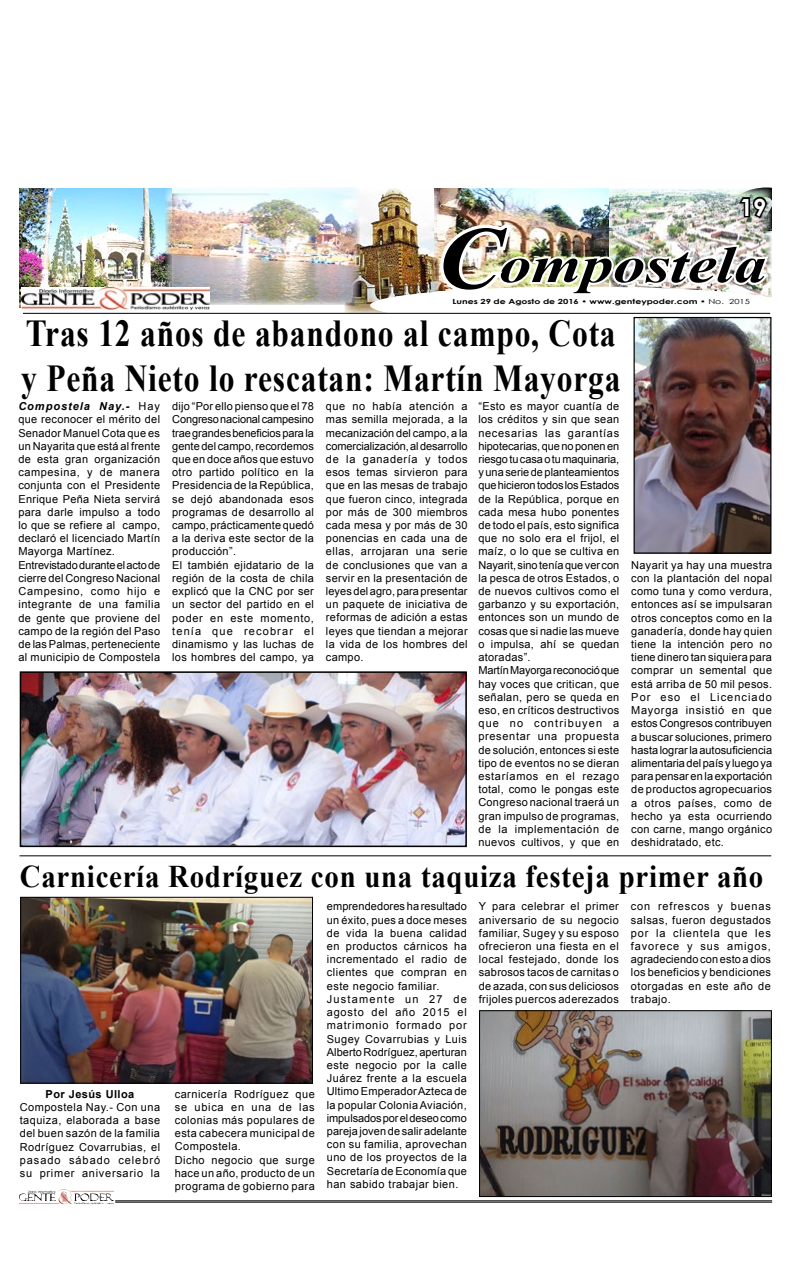
<style>
.page{position:relative;width:792px;height:1276px;background:#fff}
.page>*{position:absolute;margin:0;border:0;box-sizing:border-box;transform-origin:0 0}
.t1{font:italic 700 52px "Times New Roman";color:#000;scale:1.23 1}
.t2{font:700 38px/45px "Times New Roman";letter-spacing:.025em;color:#000;scale:.83 1}
.t3{font:700 31.5px "Times New Roman";letter-spacing:.025em;color:#000;scale:.92 1}
.t4{font:700 25.2px "Century Gothic";color:#fff;scale:1.14 1}
.t5{font:700 23.6px "Century Gothic";color:#fff}
.t6{font:11px/13.2px "Arial";letter-spacing:.03em;color:#000}
.t7{font:700 11px "Arial";letter-spacing:.04em;color:#000}
.t8{font:700 7px "Century Gothic";color:#000;scale:1.33 1}
.s1{font-size:89px}
.s2{font-weight:400}
.s3{font-weight:700;font-style:italic}
</style>
<div class="page">
<hr style="left:115px;top:1200px;width:657px;height:1px;background:#000">
<hr style="left:115px;top:1201px;width:657px;height:1px;background:#000">
<img style="left:57px;top:1189px;width:15px;height:12px">
<img style="left:20px;top:188px;width:146px;height:119px">
<img style="left:344px;top:188px;width:92px;height:125px">
<img style="left:166px;top:188px;width:193px;height:117px">
<img style="left:22px;top:288px;width:187px;height:21px">
<div style="left:370px;top:287px;width:421px;height:37px;background:#fff;border-radius:50%"></div>
<hr style="left:23px;top:313px;width:747px;height:1px;background:#000">
<img style="left:23px;top:674px;width:441px;height:170px">
<div style="left:20px;top:671px;width:447px;height:176px;border:2px solid #000"></div>
<img style="left:436px;top:187px;width:336px;height:111px">
<img style="left:636px;top:319px;width:133px;height:233px">
<div style="left:634px;top:317px;width:137px;height:237px;border:1px solid #000"></div>
<hr style="left:20px;top:855px;width:751px;height:1px;background:#000">
<img style="left:22px;top:899px;width:289px;height:182px">
<div style="left:20px;top:897px;width:293px;height:186px;border:1px solid #000"></div>
<img style="left:481px;top:1012px;width:289px;height:183px">
<div style="left:479px;top:1010px;width:293px;height:187px;border:1px solid #000"></div>
<h3 class="t4" style="left:741px;top:188px;width:30px">19</h3>
<h3 class="t5" style="left:740px;top:189px;width:28px">19</h3>
<h1 class="t1" style="left:437px;top:228px;width:269px"><span class="s1">C</span>ompostela</h1>
<h2 class="t2" style="left:21px;top:309px;width:724px">Tras 12 años de abandono al campo, Cota y Peña Nieto lo rescatan: Martín Mayorga</h2>
<p class="t8" style="left:452px;top:296px;width:225px">Lunes 29 de Agosto de 2016 • www.genteypoder.com • <span class="s2">No. 2015</span></p>
<p class="t6" style="left:18px;top:399px;width:143px"><span class="s3">Compostela Nay.-</span> Hay que reconocer el mérito del<br>Senador Manuel Cota que es un Nayarita que está al frente de esta gran organización campesina, y de manera conjunta con el Presidente<br>Enrique Peña Nieta servirá para darle impulso a todo lo que se refiere al campo, declaró el licenciado Martín<br>Mayorga Martínez.<br>Entrevistado durante el acto de cierre del Congreso Nacional<br>Campesino, como hijo e integrante de una familia de gente que proviene del campo de la región del Paso de las Palmas, perteneciente al municipio de Compostela</p>
<p class="t6" style="left:172px;top:399px;width:143px">dijo “Por ello pienso que el 78<br>Congreso nacional campesino trae grandes beneficios para la gente del campo, recordemos que en doce años que estuvo otro partido político en la<br>Presidencia de la República, se dejó abandonada esos programas de desarrollo al campo, prácticamente quedó a la deriva este sector de la producción”.<br>El también ejidatario de la región de la costa de chila explicó que la CNC por ser un sector del partido en el poder en este momento, tenía que recobrar el dinamismo y las luchas de los hombres del campo, ya</p>
<p class="t6" style="left:326px;top:399px;width:143px;text-align:justify">que no había atención a mas semilla mejorada, a la mecanización del campo, a la comercialización, al desarrollo de la ganadería y todos esos temas sirvieron para que en las mesas de trabajo que fueron cinco, integrada por más de 300 miembros cada mesa y por más de 30 ponencias en cada una de ellas, arrojaran una serie de conclusiones que van a servir en la presentación de leyes del agro, para presentar un paquete de iniciativa de reformas de adición a estas leyes que tiendan a mejorar la vida de los hombres del campo.</p>
<p class="t6" style="left:478px;top:399px;width:142px">“Esto es mayor cuantía de los créditos y sin que sean necesarias las garantías hipotecarias, que no ponen en riesgo tu casa o tu maquinaria, y una serie de planteamientos que hicieron todos los Estados de la República, porque en cada mesa hubo ponentes de todo el país, esto significa que no solo era el frijol, el maíz, o lo que se cultiva en<br>Nayarit, sino tenía que ver con la pesca de otros Estados, o de nuevos cultivos como el garbanzo y su exportación, entonces son un mundo de cosas que si nadie las mueve o impulsa, ahí se quedan atoradas”.<br>Martín Mayorga reconoció que hay voces que critican, que señalan, pero se queda en eso, en críticos destructivos que no contribuyen a presentar una propuesta de solución, entonces si este tipo de eventos no se dieran estaríamos en el rezago total, como le pongas este<br>Congreso nacional traerá un gran impulso de programas, de la implementación de nuevos cultivos, y que en</p>
<p class="t6" style="left:631px;top:558px;width:142px;text-align:justify">Nayarit ya hay una muestra con la plantación del nopal como tuna y como verdura, entonces así se impulsaran otros conceptos como en la ganadería, donde hay quien tiene la intención pero no tiene dinero tan siquiera para comprar un semental que está arriba de 50 mil pesos.<br>Por eso el Licenciado Mayorga insistió en que estos Congresos contribuyen a buscar soluciones, primero hasta lograr la autosuficiencia alimentaria del país y luego ya para pensar en la exportación de productos agropecuarios a otros países, como de hecho ya esta ocurriendo con carne, mango orgánico deshidratado, etc.</p>
<h3 class="t3" style="left:20px;top:853px;width:810px">Carnicería Rodríguez con una taquiza festeja primer año</h3>
<p class="t7" style="left:46px;top:1086px;width:90px">Por Jesús Ulloa</p>
<p class="t6" style="left:20px;top:1100px;width:142px;text-align:justify">Compostela Nay.- Con una taquiza, elaborada a base del buen sazón de la familia Rodríguez Covarrubias, el pasado sábado celebró su primer aniversario la</p>
<p class="t6" style="left:175px;top:1087px;width:142px">carnicería Rodríguez que se ubica en una de las colonias más populares de esta cabecera municipal de<br>Compostela.<br>Dicho negocio que surge hace un año, producto de un programa de gobierno para</p>
<p class="t6" style="left:327px;top:900px;width:142px">emprendedores ha resultado un éxito, pues a doce meses de vida la buena calidad en productos cárnicos ha incrementado el radio de clientes que compran en este negocio familiar.<br>Justamente un 27 de agosto del año 2015 el matrimonio formado por<br>Sugey Covarrubias y Luis<br>Alberto Rodríguez, aperturan este negocio por la calle<br>Juárez frente a la escuela<br>Ultimo Emperador Azteca de la popular Colonia Aviación, impulsados por el deseo como pareja joven de salir adelante con su familia, aprovechan uno de los proyectos de la<br>Secretaría de Economía que han sabido trabajar bien.</p>
<p class="t6" style="left:479px;top:900px;width:142px;text-align:justify">Y para celebrar el primer aniversario de su negocio familiar, Sugey y su esposo ofrecieron una fiesta en el local festejado, donde los sabrosos tacos de carnitas o de azada, con sus deliciosos frijoles puercos aderezados</p>
<p class="t6" style="left:631px;top:900px;width:142px;text-align:justify">con refrescos y buenas salsas, fueron degustados por la clientela que les favorece y sus amigos, agradeciendo con esto a dios los beneficios y bendiciones otorgadas en este año de trabajo.</p>
</div>
